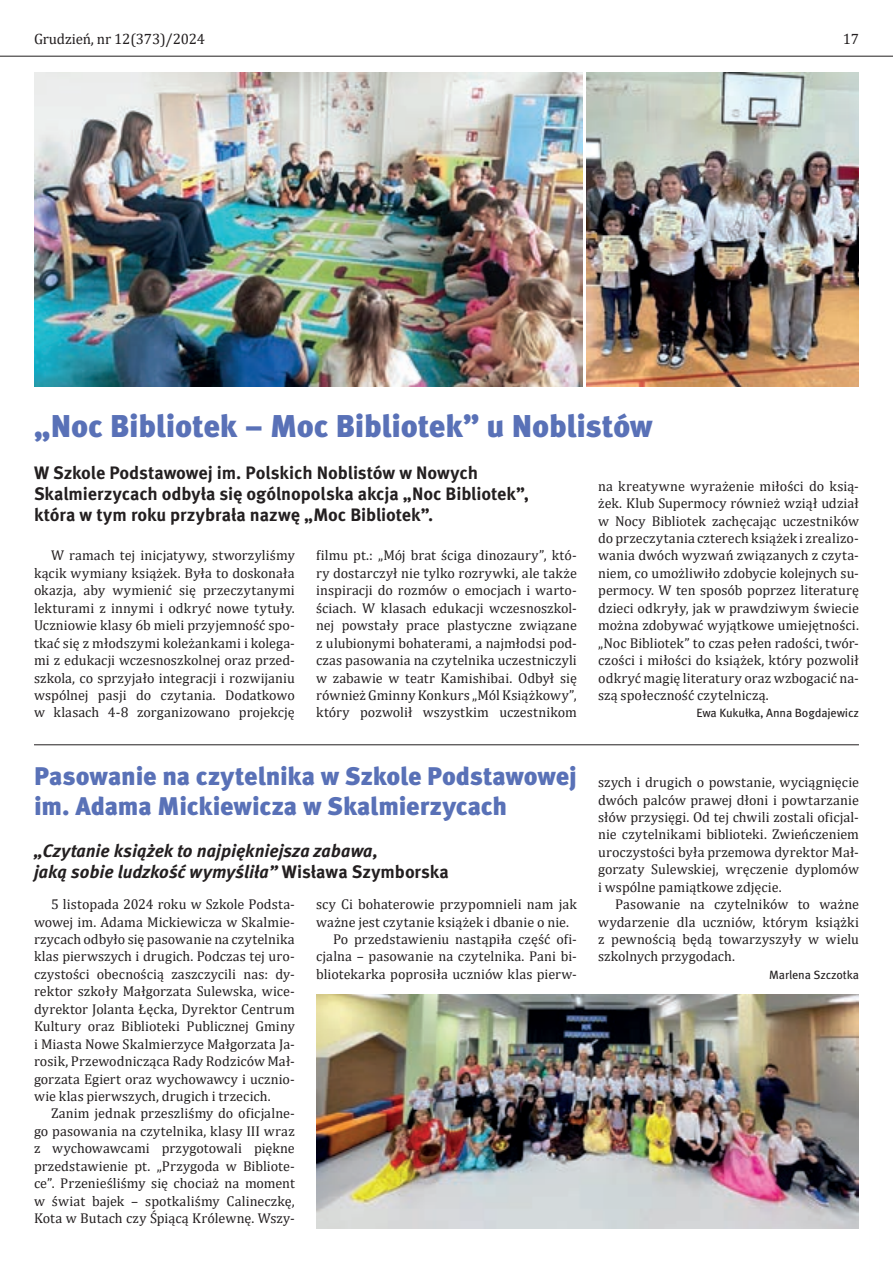
<style>
.page{position:relative;width:893px;height:1263px;background:#fff}
.page>*{position:absolute;margin:0;border:0;box-sizing:border-box;transform-origin:0 0}
.t1{font:900 31.5px "Meta Pro";letter-spacing:-.01em;color:#5971b7}
.t2{font:900 25.5px/30px "Meta Pro";letter-spacing:-.01em;color:#5971b7}
.t3{font:700 18px/21px "Meta Pro";letter-spacing:-.005em;color:#231f20}
.t4{font:italic 700 18px/21px "Meta Pro";color:#231f20}
.t5{font:15px "Cambria";letter-spacing:-.01em;color:#231f20}
.t6{font:14.25px/17.4px "Cambria";letter-spacing:.005em;color:#231f20;text-align:justify}
.t7{font:12px "Meta Pro";letter-spacing:-.01em;color:#231f20}
.s1{font-style:normal}
</style>
<div class="page">
<img style="left:316px;top:995px;width:543px;height:234px">
<hr style="left:34px;top:744px;width:825px;height:1px;background:#231f20">
<img style="left:34px;top:72px;width:549px;height:314px">
<img style="left:587px;top:72px;width:272px;height:314px">
<hr style="left:0;top:56px;width:893px;height:1px;background:#231f20">
<p class="t5" style="left:34px;top:30px;width:173px">Grudzień, nr 12(373)/2024</p>
<p class="t5" style="left:843px;top:30px;width:18px">17</p>
<h1 class="t1" style="left:34px;top:406px;width:620px">„Noc Bibliotek – Moc Bibliotek” u Noblistów</h1>
<p class="t3" style="left:34px;top:461px;width:496px">W Szkole Podstawowej im. Polskich Noblistów w Nowych<br>Skalmierzycach odbyła się ogólnopolska akcja „Noc Bibliotek”, która w tym roku przybrała nazwę „Moc Bibliotek”.</p>
<p class="t6" style="left:34px;top:547px;width:262px;text-indent:17px">W ramach tej inicjatywy, stworzyliśmy kącik wymiany książek. Była to doskonała okazja, aby wymienić się przeczytanymi lekturami z innymi i odkryć nowe tytuły.<br>Uczniowie klasy 6b mieli przyjemność spo&shy;tkać się z młodszymi koleżankami i kolega&shy;mi z edukacji wczesnoszkolnej oraz przed&shy;szkola, co sprzyjało integracji i rozwijaniu wspólnej pasji do czytania. Dodatkowo w klasach 4-8 zorganizowano projekcję</p>
<p class="t6" style="left:316px;top:547px;width:262px">filmu pt.: „Mój brat ściga dinozaury”, któ&shy;ry dostarczył nie tylko rozrywki, ale także inspiracji do rozmów o emocjach i warto&shy;ściach. W klasach edukacji wczesnoszkol&shy;nej powstały prace plastyczne związane z ulubionymi bohaterami, a najmłodsi pod&shy;czas pasowania na czytelnika uczestniczyli w zabawie w teatr Kamishibai. Odbył się również Gminny Konkurs „Mól Książkowy”, który pozwolił wszystkim uczestnikom</p>
<p class="t6" style="left:598px;top:477px;width:262px">na kreatywne wyrażenie miłości do ksią&shy;żek. Klub Supermocy również wziął udział w Nocy Bibliotek zachęcając uczestników do przeczytania czterech książek i zrealizo&shy;wania dwóch wyzwań związanych z czyta&shy;niem, co umożliwiło zdobycie kolejnych su&shy;permocy. W ten sposób poprzez literaturę dzieci odkryły, jak w prawdziwym świecie można zdobywać wyjątkowe umiejętności. „Noc Bibliotek” to czas pełen radości, twór&shy;czości i miłości do książek, który pozwolił odkryć magię literatury oraz wzbogacić na&shy;szą społeczność czytelniczą.</p>
<p class="t7" style="left:696px;top:706px;width:164px">Ewa Kukułka, Anna Bogdajewicz</p>
<h2 class="t2" style="left:34px;top:762px;width:544px">Pasowanie na czytelnika w Szkole Podstawowej im. Adama Mickiewicza w Skalmierzycach</h2>
<p class="t4" style="left:34px;top:841px;width:416px">„Czytanie książek to najpiękniejsza zabawa,<br>jaką sobie ludzkość wymyśliła” <span class="s1">Wisława Szymborska</span></p>
<p class="t6" style="left:34px;top:895px;width:262px;text-indent:17px">5 listopada 2024 roku w Szkole Podsta&shy;wowej im. Adama Mickiewicza w Skalmie&shy;rzycach odbyło się pasowanie na czytelnika klas pierwszych i drugich. Podczas tej uro&shy;czystości obecnością zaszczycili nas: dy&shy;rektor szkoły Małgorzata Sulewska, wice&shy;dyrektor Jolanta Łęcka, Dyrektor Centrum Kultury oraz Biblioteki Publicznej Gminy i Miasta Nowe Skalmierzyce Małgorzata Ja&shy;rosik, Przewodnicząca Rady Rodziców Mał&shy;gorzata Egiert oraz wychowawcy i ucznio&shy;wie klas pierwszych, drugich i trzecich.</p>
<p class="t6" style="left:34px;top:1105px;width:262px;text-indent:17px">Zanim jednak przeszliśmy do oficjalne&shy;go pasowania na czytelnika, klasy III wraz z wychowawcami przygotowali piękne przedstawienie pt. „Przygoda w Bibliote&shy;ce”. Przenieśliśmy się chociaż na moment w świat bajek – spotkaliśmy Calineczkę, Kota w Butach czy Śpiącą Królewnę. Wszy-</p>
<p class="t6" style="left:316px;top:895px;width:262px">scy Ci bohaterowie przypomnieli nam jak</p>
<p class="t6" style="left:316px;top:913px;width:254px">ważne jest czytanie książek i dbanie o nie.</p>
<p class="t6" style="left:333px;top:930px;width:245px">Po przedstawieniu nastąpiła część ofi-</p>
<p class="t6" style="left:316px;top:948px;width:262px">cjalna – pasowanie na czytelnika. Pani bi-</p>
<p class="t6" style="left:316px;top:965px;width:262px">bliotekarka poprosiła uczniów klas pierw-</p>
<p class="t6" style="left:598px;top:773px;width:262px">szych i drugich o powstanie, wyciągnięcie dwóch palców prawej dłoni i powtarzanie słów przysięgi. Od tej chwili zostali oficjal&shy;nie czytelnikami biblioteki. Zwieńczeniem uroczystości była przemowa dyrektor Mał&shy;gorzaty Sulewskiej, wręczenie dyplomów i wspólne pamiątkowe zdjęcie.</p>
<p class="t6" style="left:598px;top:895px;width:262px;text-indent:17px">Pasowanie na czytelników to ważne wydarzenie dla uczniów, którym książki z pewnością będą towarzyszyły w wielu szkolnych przygodach.</p>
<p class="t7" style="left:769px;top:967px;width:91px">Marlena Szczotka</p>
</div>
